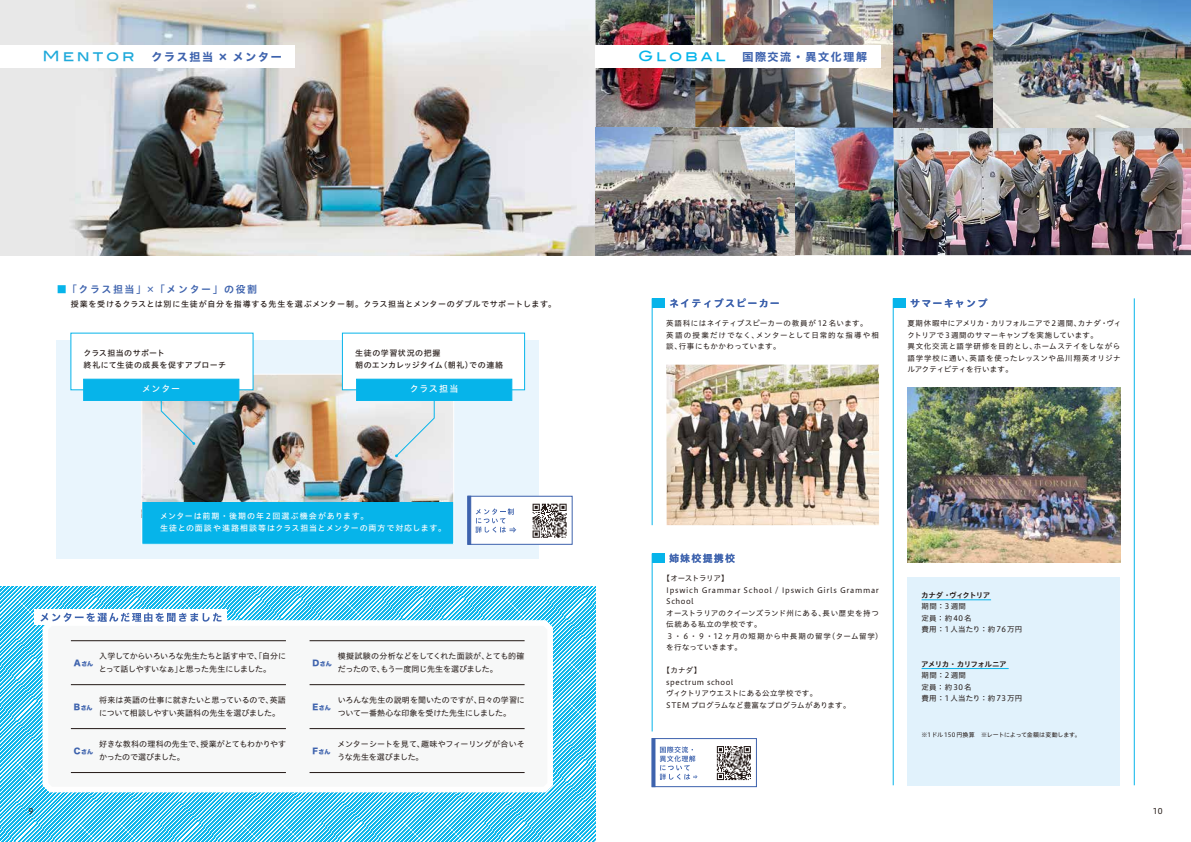
<style>
.page{position:relative;width:1191px;height:842px;background:#fff}
.page>*{position:absolute;margin:0;border:0;box-sizing:border-box;transform-origin:0 0}
.t1{font:11px "Hira Kaku Std N W7";letter-spacing:.15em;color:#3d62ad}
.t2{font:10px "Hiragino UD Sans Std W6";letter-spacing:.12em;color:#3d62ad}
.t3{font:10px "Hiragino UD Sans Std W6";letter-spacing:.15em;color:#3d62ad}
.t4{font:9px "Hiragino UD Sans Std W5";letter-spacing:.08em;color:#fff}
.t5{font:8px/13px "Hiragino UD Sans Std W4";letter-spacing:-.015em;color:#221815}
.t6{font:8px/12px "Hiragino UD Sans Std W5";letter-spacing:.06em;color:#221815}
.t7{font:8px/12px "Hiragino UD Sans Std W5";letter-spacing:.105em;color:#fff}
.t8{font:8px/13px "Hiragino UD Sans Std W4";letter-spacing:-.04em;color:#221815}
.t9{font:7.5px/11.5px "Hiragino UD Sans Std W4";letter-spacing:.055em;color:#221815}
.t10{font:7.5px/11.5px "Hiragino UD Sans Std W4";letter-spacing:.08em;color:#221815}
.t11{font:7.5px/11.5px "Hiragino UD Sans Std W4";letter-spacing:.03em;color:#221815}
.t12{font:7.5px "Hiragino UD Sans Std W6";letter-spacing:-.075em;color:#221815}
.t13{font:6px "Hiragino UD Sans Std W4";letter-spacing:-.005em;color:#221815}
.t14{font:6px "Hira Kaku Std W8";letter-spacing:-.035em;color:#3d62ad}
.s1{font-family:"Blair Md ITCTT Medium";font-size:14px;color:#1ea9da}
.s2{font-family:"Blair Md ITCTT Medium";font-size:14px;color:#06b4ea}
.s3{font-family:"Koz Go Pr 6 N";color:#06b4ea}
.s4{font-size:8px}
</style>
<div class="page">
<img style="left:0;top:0;width:1191px;height:255px">
<img style="left:666px;top:365px;width:213px;height:160px">
<img style="left:907px;top:387px;width:213px;height:176px">
<svg style="left:0;top:587px;width:595px;height:255px"></svg>
<div style="left:57px;top:340px;width:482px;height:218px;background:#e9f5fd"></div>
<img style="left:143px;top:376px;width:309px;height:126px">
<svg style="left:43px;top:620px;width:510px;height:172px"></svg>
<svg style="left:48px;top:626px;width:499px;height:161px"></svg>
<div style="left:142px;top:502px;width:312px;height:42px;background:#06b4ea"></div>
<div style="left:141px;top:374px;width:313px;height:171px;border:1px solid #fff"></div>
<div style="left:71px;top:333px;width:182px;height:57px;background:#fff"></div>
<div style="left:83px;top:379px;width:156px;height:22px;background:#06b4ea;border:1px solid #06b4ea"></div>
<svg style="left:160px;top:399px;width:35px;height:46px;background:#c5d6dc"></svg>
<div style="left:342px;top:333px;width:183px;height:57px;background:#fff;border:1px solid #06b4ea"></div>
<div style="left:356px;top:379px;width:156px;height:22px;background:#06b4ea;border:1px solid #06b4ea"></div>
<svg style="left:395px;top:399px;width:40px;height:58px;background:#d9e5e8"></svg>
<div style="left:907px;top:577px;width:213px;height:208px;background:#e1f2fc"></div>
<div style="left:595px;top:45px;width:286px;height:23px;background:#fff"></div>
<div style="left:652px;top:298px;width:13px;height:10px;background:#06b4ea"></div>
<hr style="left:652px;top:298px;width:1px;height:227px;background:#06b4ea">
<div style="left:893px;top:298px;width:13px;height:10px;background:#06b4ea"></div>
<div style="left:652px;top:553px;width:13px;height:10px;background:#06b4ea"></div>
<hr style="left:652px;top:553px;width:1px;height:178px;background:#06b4ea">
<hr style="left:893px;top:298px;width:1px;height:487px;background:#06b4ea">
<hr style="left:1134px;top:298px;width:1px;height:487px;background:#06b4ea">
<hr style="left:921px;top:599px;width:70px;height:1px;background:#06b4ea">
<hr style="left:921px;top:668px;width:87px;height:1px;background:#06b4ea">
<svg style="left:717px;top:746px;width:34px;height:34px"></svg>
<svg style="left:660px;top:746px;width:37px;height:34px"></svg>
<div style="left:652px;top:738px;width:104px;height:49px;border:1px solid #3d62ad"></div>
<hr style="left:652px;top:738px;width:3px;height:49px;background:#3d62ad">
<div style="left:0;top:45px;width:295px;height:23px;background:#fff"></div>
<div style="left:35px;top:610px;width:192px;height:15px;background:#fff"></div>
<svg style="left:40px;top:613px;width:182px;height:9px"></svg>
<hr style="left:71px;top:684px;width:215px;height:1px;background:#221815">
<hr style="left:71px;top:640px;width:215px;height:1px;background:#221815">
<hr style="left:71px;top:728px;width:215px;height:1px;background:#221815">
<hr style="left:71px;top:772px;width:215px;height:1px;background:#221815">
<hr style="left:309px;top:684px;width:215px;height:1px;background:#221815">
<hr style="left:309px;top:640px;width:215px;height:1px;background:#221815">
<hr style="left:309px;top:728px;width:215px;height:1px;background:#221815">
<hr style="left:309px;top:772px;width:215px;height:1px;background:#221815">
<div style="left:467px;top:496px;width:105px;height:49px;background:#fff;border:1px solid #3d62ad"></div>
<svg style="left:532px;top:504px;width:34px;height:34px"></svg>
<svg style="left:475px;top:508px;width:41px;height:25px"></svg>
<svg style="left:467px;top:496px;width:4px;height:49px"></svg>
<h1 class="t1" style="left:43px;top:48px;width:241px"><span class="s1">Mentor</span> クラス担当 × メンター</h1>
<h1 class="t1" style="left:638px;top:48px;width:231px"><span class="s2">Global</span> 国際交流・異文化理解</h1>
<h2 class="t3" style="left:57px;top:282px;width:202px"><span class="s3">■</span> 「クラス担当」×「メンター」の役割</h2>
<p class="t6" style="left:71px;top:298px;width:487px">授業を受けるクラスとは別に生徒が自分を指導する先生を選ぶメンター制。クラス担当とメンターのダブルでサポートします。</p>
<p class="t6" style="left:84px;top:346px;width:144px">クラス担当のサポート<br>終礼にて生徒の成長を促すアプローチ</p>
<p class="t4" style="left:142px;top:382px;width:39px">メンター</p>
<p class="t6" style="left:355px;top:346px;width:149px">生徒の学習状況の把握<br>朝のエンカレッジタイム（朝礼）での連絡</p>
<p class="t4" style="left:410px;top:382px;width:50px">クラス担当</p>
<p class="t7" style="left:160px;top:509px;width:287px">メンターは前期・後期の年２回選ぶ機会があります。<br>生徒との面談や進路相談等はクラス担当とメンターの両方で対応します。</p>
<p class="t8" style="left:99px;top:649px;width:189px">入学してからいろいろな先生たちと話す中で、「自分にとって話しやすいなぁ」と思った先生にしました。</p>
<p class="t5" style="left:99px;top:693px;width:188px">将来は英語の仕事に就きたいと思っているので、英語について相談しやすい英語科の先生を選びました。</p>
<p class="t5" style="left:99px;top:737px;width:188px">好きな教科の理科の先生で、授業がとてもわかりやすかったので選びました。</p>
<p class="t14" style="left:74px;top:660px;width:21px"><span class="s4">A</span>さん</p>
<p class="t14" style="left:74px;top:704px;width:20px"><span class="s4">B</span>さん</p>
<p class="t14" style="left:74px;top:748px;width:21px"><span class="s4">C</span>さん</p>
<p class="t5" style="left:338px;top:649px;width:188px">模擬試験の分析などをしてくれた面談が、とても的確だったので、もう一度同じ先生を選びました。</p>
<p class="t5" style="left:338px;top:693px;width:189px">いろんな先生の説明を聞いたのですが、日々の学習について一番熱心な印象を受けた先生にしました。</p>
<p class="t5" style="left:337px;top:737px;width:189px">メンターシートを見て、趣味やフィーリングが合いそうな先生を選びました。</p>
<p class="t14" style="left:312px;top:660px;width:21px"><span class="s4">D</span>さん</p>
<p class="t14" style="left:312px;top:704px;width:20px"><span class="s4">E</span>さん</p>
<p class="t14" style="left:312px;top:748px;width:20px"><span class="s4">F</span>さん</p>
<h2 class="t2" style="left:669px;top:295px;width:112px">ネイティブスピーカー</h2>
<p class="t10" style="left:666px;top:317px;width:214px">英語科にはネイティブスピーカーの教員が 12 名います。<br>英語の授業だけでなく、メンターとして日常的な指導や相談、行事にもかかわっています。</p>
<h2 class="t2" style="left:910px;top:295px;width:79px">サマーキャンプ</h2>
<p class="t9" style="left:907px;top:317px;width:215px">夏期休暇中にアメリカ・カリフォルニアで２週間、カナダ・ヴィクトリアで３週間のサマーキャンプを実施しています。<br>異文化交流と語学研修を目的とし、ホームステイをしながら語学学校に通い、英語を使ったレッスンや品川翔英オリジナルアクティビティを行います。</p>
<h2 class="t2" style="left:669px;top:551px;width:67px">姉妹校提携校</h2>
<p class="t9" style="left:666px;top:572px;width:218px;text-indent:-4px">【オーストラリア】<br>Ipswich Grammar School / Ipswich Girls Grammar<br>School<br>オーストラリアのクイーンズランド州にある、長い歴史を持つ伝統ある私立の学校です。<br>３・６・９・12 ヶ月の短期から中長期の留学（ターム留学）を行なっていきます。</p>
<p class="t9" style="left:666px;top:664px;width:186px;text-indent:-4px">【カナダ】<br>spectrum school<br>ヴィクトリアウエストにある公立学校です。<br>STEM プログラムなど豊富なプログラムがあります。</p>
<p class="t12" style="left:921px;top:589px;width:71px">カナダ・ヴィクトリア</p>
<p class="t11" style="left:921px;top:600px;width:102px">期間：3週間<br>定員：約 40 名<br>費用：1 人当たり：約 76 万円</p>
<p class="t12" style="left:921px;top:658px;width:87px">アメリカ・カリフォルニア</p>
<p class="t11" style="left:921px;top:669px;width:102px">期間：2週間<br>定員：約 30 名<br>費用：1 人当たり：約 73 万円</p>
<p class="t13" style="left:921px;top:731px;width:161px">※1ドル 150 円換算　※レートによって金額は変動します。</p>
<p class="t5" style="left:28px;top:804px;width:6px">9</p>
<p class="t5" style="left:1152px;top:804px;width:11px">10</p>
</div>
